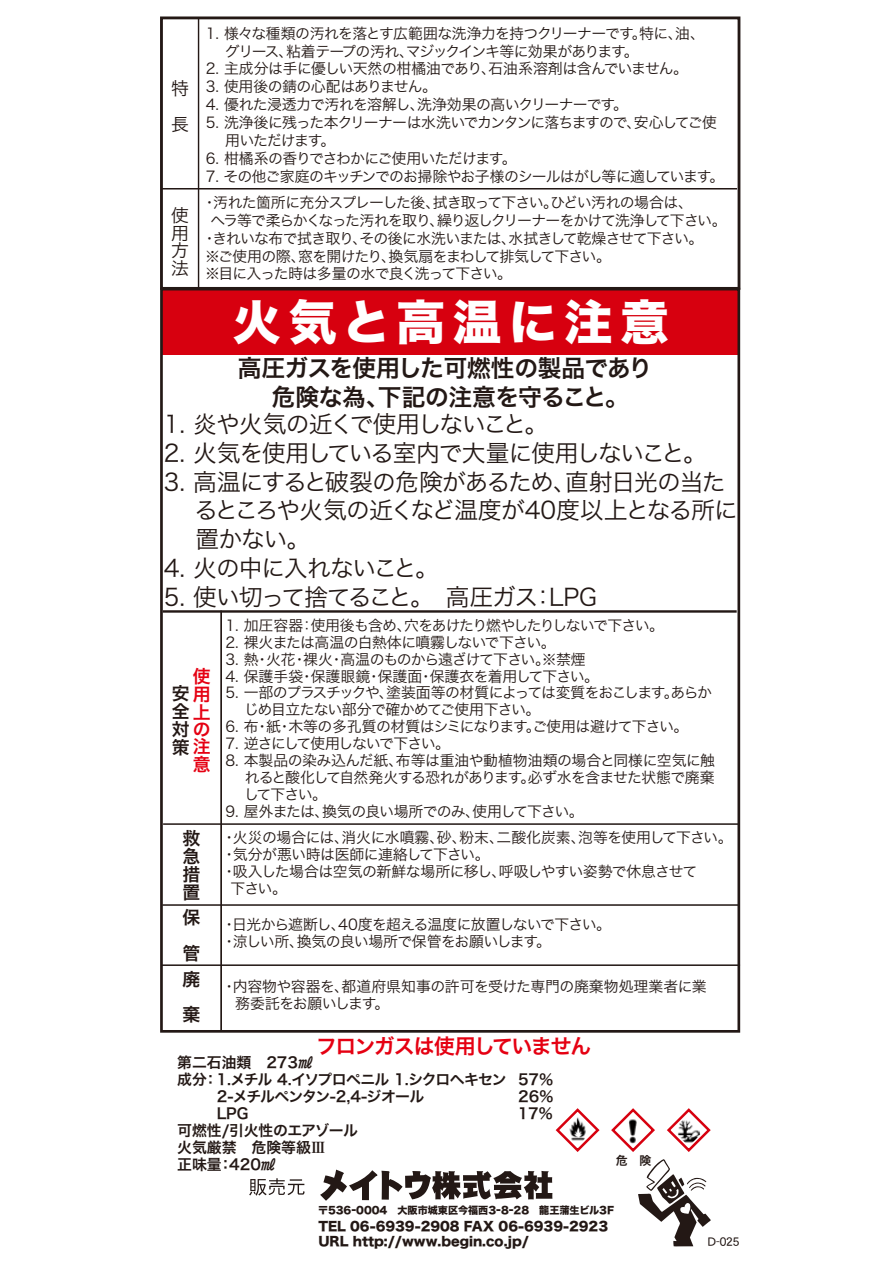
<style>
.page{position:relative;width:893px;height:1263px;background:#fff}
.page>*{position:absolute;margin:0;border:0;box-sizing:border-box;transform-origin:0 0}
.t1{font:47.55px "Hira Kaku Std N W8";letter-spacing:.15em;color:#fff}
.t2{font:23.85px/28.8px "Hira Kaku Pro N W3";letter-spacing:-.05em;color:#231815}
.t3{font:23.85px/28.8px "Hira Kaku Pro N W6";letter-spacing:-.025em;color:#231815;text-align:center}
.t4{font:20.85px "Hira Kaku Pro N W6";letter-spacing:-.06em;color:#e50012}
.t5{font:17.85px/17.5px "Hira Kaku Pro N W6";color:#e50012;text-align:right}
.t6{font:17.85px/17.9px "Hira Kaku Pro N W6";color:#231815}
.t7{font:17.85px/17.9px "Hira Kaku Pro N W3";color:#231815;text-align:justify}
.t8{font:14.85px/17.9px "Hira Kaku Pro N W3";letter-spacing:-.055em;color:#231815}
.t9{font:14.85px/16.8px "Hira Kaku Pro N W3";letter-spacing:-.03em;color:#231815}
.t10{font:14.85px/26.8px "Hira Kaku Pro N W3";letter-spacing:-.035em;color:#231815}
.t11{font:14.85px "Hira Kaku Pro N W6";letter-spacing:-.055em;color:#231815}
.t12{font:14.85px/16.8px "Hira Kaku Pro N W6";color:#231815}
.t13{font:14.85px "Hira Kaku Pro N W3";color:#231815}
.t14{font:14.85px "Hira Kaku Pro N W3";letter-spacing:-.085em;color:#231815}
.t15{font:14.85px "Hira Kaku Pro N W6";letter-spacing:-.03em;color:#231815}
.t16{font:12.6px "Hira Kaku Std N W8";color:#231815}
.t17{font:11.85px "DFHS Gothic W5 MP RKSJ H";color:#231815}
.t18{font:11.85px "Hira Kaku Pro N W6";color:#231815}
.t19{font:10.05px "Hira Kaku Std N W8";color:#231815}
.s1{color:#231815}
.s2{font-family:"Hira Min Pro N W6"}
</style>
<div class="page">
<svg style="left:249px;top:1178px;width:56px;height:18px"></svg>
<svg style="left:320px;top:1169px;width:232px;height:32px"></svg>
<div style="left:162px;top:290px;width:576px;height:64px;background:#d7000f"></div>
<svg style="left:555px;top:1108px;width:45px;height:44px"></svg>
<svg style="left:611px;top:1108px;width:100px;height:138px"></svg>
<div style="left:160px;top:288px;width:580px;height:745px;border:3px solid #231815"></div>
<hr style="left:220px;top:611px;width:2px;height:420px;background:#231815">
<hr style="left:163px;top:610px;width:574px;height:3px;background:#231815">
<hr style="left:163px;top:823px;width:577px;height:2px;background:#231815">
<hr style="left:162px;top:904px;width:577px;height:2px;background:#231815">
<hr style="left:161px;top:964px;width:579px;height:2px;background:#231815">
<hr style="left:161px;top:188px;width:576px;height:1px;background:#231815">
<hr style="left:198px;top:18px;width:1px;height:270px;background:#231815">
<div style="left:160px;top:16px;width:580px;height:274px;border:3px solid #231815"></div>
<p class="t7" style="left:171px;top:69px;width:19px;line-height:35.7px">特長</p>
<p class="t7" style="left:171px;top:205px;width:19px">使用方法</p>
<p class="t8" style="left:225px;top:23px;width:481px;text-indent:-19px">1. 様々な種類の汚れを落とす広範囲な洗浄力を持つクリーナーです。特に、油、グリース、粘着テープの汚れ、マジックインキ等に効果があります。</p>
<p class="t9" style="left:206px;top:59px;width:484px">2. 主成分は手に優しい天然の柑橘油であり、石油系溶剤は含んでいません。</p>
<p class="t9" style="left:206px;top:77px;width:233px">3. 使用後の錆の心配はありません。</p>
<p class="t8" style="left:206px;top:95px;width:424px">4. 優れた浸透力で汚れを溶解し、洗浄効果の高いクリーナーです。</p>
<p class="t8" style="left:225px;top:112px;width:493px;text-indent:-20px">5. 洗浄後に残った本クリーナーは水洗いでカンタンに落ちますので、安心してご使用いただけます。</p>
<p class="t8" style="left:206px;top:148px;width:312px">6. 柑橘系の香りでさわかにご使用いただけます。</p>
<p class="t8" style="left:202px;top:162px;width:524px;line-height:26.5px">7. その他ご家庭のキッチンでのお掃除やお子様のシールはがし等に適しています。・汚れた箇所に充分スプレーした後、拭き取って下さい。ひどい汚れの場合は、</p>
<p class="t8" style="left:202px;top:210px;width:526px;text-indent:9px">ヘラ等で柔らかくなった汚れを取り、繰り返しクリーナーをかけて洗浄して下さい。・きれいな布で拭き取り、その後に水洗いまたは、水拭きして乾燥させて下さい。<br>※ご使用の際、窓を開けたり、換気扇をまわして排気して下さい。<br>※目に入った時は多量の水で良く洗って下さい。</p>
<h1 class="t1" style="left:232px;top:296px;width:438px">火気と高温に注意</h1>
<h2 class="t3" style="left:238px;top:353px;width:416px">高圧ガスを使用した可燃性の製品であり危険な為、下記の注意を守ること。</h2>
<h2 class="t2" style="left:164px;top:408px;width:386px">1. 炎や火気の近くで使用しないこと。</h2>
<h2 class="t2" style="left:164px;top:437px;width:545px">2. 火気を使用している室内で大量に使用しないこと。</h2>
<h2 class="t2" style="left:164px;top:466px;width:576px">3. 高温にすると破裂の危険があるため、直射日光の当た　 るところや火気の近くなど温度が40度以上となる所に　 置かない。</h2>
<h2 class="t2" style="left:164px;top:552px;width:277px">4. 火の中に入れないこと。</h2>
<h2 class="t2" style="left:164px;top:581px;width:435px">5. 使い切って捨てること。　高圧ガス：LPG</h2>
<p class="t5" style="left:172px;top:666px;width:40px">使<span class="s1">安</span>用<span class="s1">全</span>上<span class="s1">対</span>の<span class="s1">策</span>注意</p>
<p class="t6" style="left:183px;top:829px;width:19px;text-align:justify">救急措置</p>
<p class="t6" style="left:183px;top:898px;width:19px;line-height:35.7px">保管</p>
<p class="t6" style="left:183px;top:960px;width:19px;line-height:35.7px">廃棄</p>
<p class="t8" style="left:225px;top:615px;width:440px">1. 加圧容器：使用後も含め、穴をあけたり燃やしたりしないで下さい。</p>
<p class="t8" style="left:225px;top:632px;width:332px">2. 裸火または高温の白熱体に噴霧しないで下さい。</p>
<p class="t8" style="left:225px;top:649px;width:362px">3. 熱・火花・裸火・高温のものから遠ざけて下さい。※禁煙</p>
<p class="t13" style="left:225px;top:663px;width:375px">4. 保護手袋・保護眼鏡・保護面・保護衣を着用して下さい。</p>
<p class="t8" style="left:244px;top:683px;width:469px;line-height:16.8px;text-indent:-19px">5. 一部のプラスチックや、塗装面等の材質によっては変質をおこします。あらかじめ目立たない部分で確かめてご使用下さい。</p>
<p class="t8" style="left:225px;top:717px;width:464px">6. 布・紙・木等の多孔質の材質はシミになります。ご使用は避けて下さい。</p>
<p class="t14" style="left:225px;top:730px;width:226px">7. 逆さにして使用しないで下さい。</p>
<p class="t8" style="left:244px;top:751px;width:472px;line-height:16.8px;text-align:justify;text-indent:-19px">8. 本製品の染み込んだ紙、布等は重油や動植物油類の場合と同様に空気に触れると酸化して自然発火する恐れがあります。必ず水を含ませた状態で廃棄して下さい。</p>
<p class="t10" style="left:222px;top:796px;width:512px">9. 屋外または、換気の良い場所でのみ、使用して下さい。<br>・火災の場合には、消火に水噴霧、砂、粉末、二酸化炭素、泡等を使用して下さい。</p>
<p class="t9" style="left:222px;top:845px;width:269px">・気分が悪い時は医師に連絡して下さい。</p>
<p class="t9" style="left:222px;top:862px;width:477px">・吸入した場合は空気の新鮮な場所に移し、呼吸しやすい姿勢で休息させて</p>
<p class="t8" style="left:230px;top:878px;width:58px">下さい。</p>
<p class="t8" style="left:222px;top:915px;width:391px;line-height:16.8px">・日光から遮断し、40度を超える温度に放置しないで下さい。・涼しい所、換気の良い場所で保管をお願いします。</p>
<p class="t9" style="left:235px;top:977px;width:473px;text-indent:-14px">・内容物や容器を、都道府県知事の許可を受けた専門の廃棄物処理業者に業務委託をお願いします。</p>
<h3 class="t4" style="left:316px;top:1027px;width:277px">フロンガスは使用していません</h3>
<p class="t12" style="left:177px;top:1054px;width:137px">第二石油類　273㎖</p>
<p class="t11" style="left:177px;top:1066px;width:378px">成分：1.メチル 4.イソプロペニル 1.シクロヘキセン 57％</p>
<p class="t11" style="left:177px;top:1083px;width:378px">　　 2-メチルペンタン-2,4-ジオール　　　　　　 26%</p>
<p class="t15" style="left:217px;top:1100px;width:33px">LPG</p>
<p class="t15" style="left:518px;top:1100px;width:37px">17%</p>
<p class="t12" style="left:177px;top:1121px;width:182px">可燃性/引火性のエアゾール火気厳禁　危険等級<span class="s2">Ⅲ<br></span>正味量：420㎖</p>
<p class="t18" style="left:616px;top:1150px;width:37px">危　険</p>
<p class="t19" style="left:318px;top:1204px;width:297px">〒536-0004　大阪市城東区今福西3-8-28　龍王蒲生ビル3F</p>
<p class="t16" style="left:318px;top:1219px;width:291px">TEL 06-6939-2908 FAX 06-6939-2923</p>
<p class="t16" style="left:318px;top:1234px;width:212px">URL http://www.begin.co.jp/</p>
<p class="t17" style="left:708px;top:1236px;width:33px">D-025</p>
</div>
